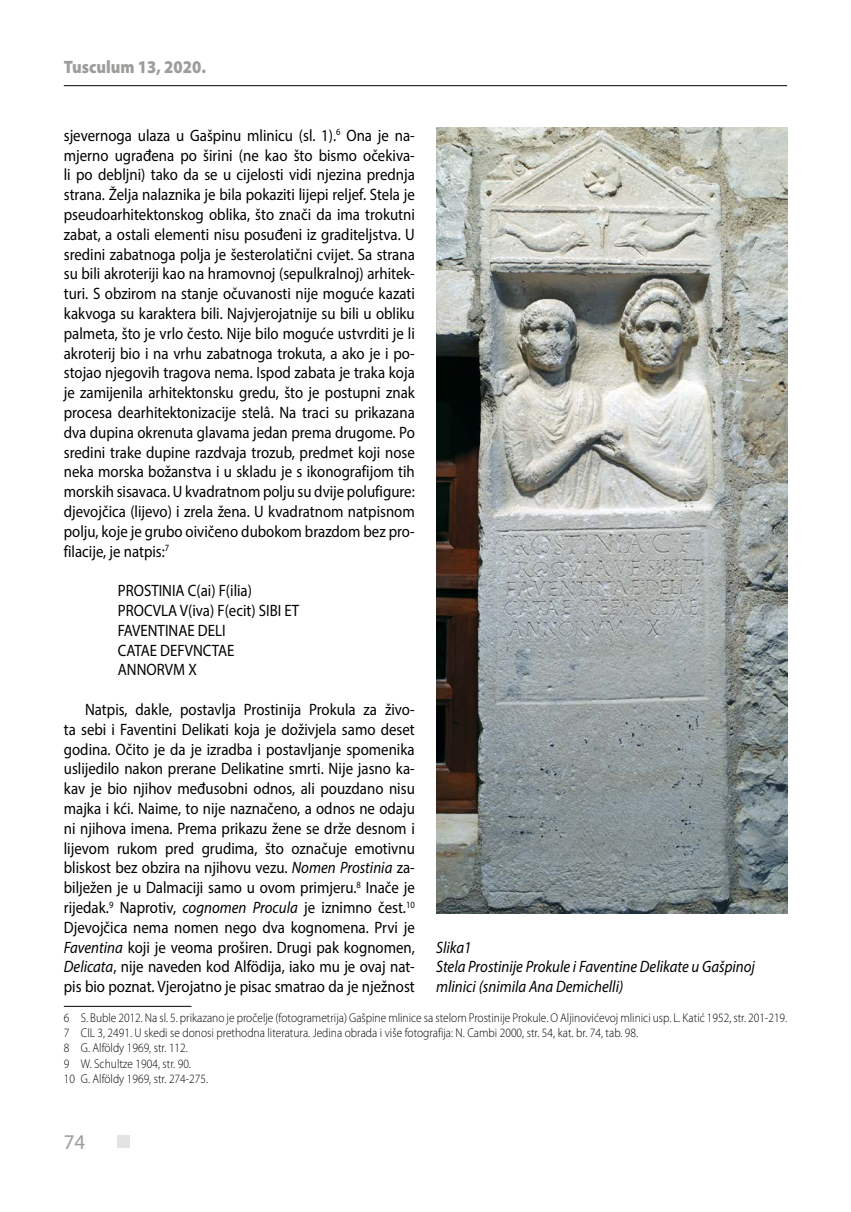
<style>
.page{position:relative;width:851px;height:1212px;background:#fff}
.page>*{position:absolute;margin:0;border:0;box-sizing:border-box;transform-origin:0 0}
.t1{font:21px "Myriad Pro";color:#9d9d9c}
.t2{font:900 18px "Myriad Pro";color:#9d9d9c;scale:.9 1}
.No_Spacing{font:16.5px/19.8px "Myriad Pro";color:#000;text-align:justify;scale:.9 1}
.legenda{font:italic 16.5px/19.8px "Myriad Pro";color:#000;scale:.9 1}
.fusnota{font:300 12.75px "Myriad Pro";color:#000;scale:.9 1}
.s1{font-style:italic}
</style>
<div class="page">
<hr style="left:64px;top:85px;width:723px;height:1px;background:#000">
<div style="left:117px;top:1135px;width:13px;height:13px;background:#e3e3e3"></div>
<hr style="left:64px;top:1006px;width:127px;height:1px;background:#000">
<img style="left:436px;top:128px;width:351px;height:785px">
<p class="t2" style="left:64px;top:57px;width:159px">Tusculum 13, 2020.</p>
<p class="No_Spacing" style="left:64px;top:125px;width:391px">sjevernoga ulaza u Gašpinu mlinicu (sl. 1).<sup>6</sup> Ona je na&shy;mjerno ugrađena po širini (ne kao što bismo očekiva&shy;li po debljni) tako da se u cijelosti vidi njezina prednja strana. Želja nalaznika je bila pokaziti lijepi reljef. Stela je pseudoarhitektonskog oblika, što znači da ima trokutni zabat, a ostali elementi nisu posuđeni iz graditeljstva. U sredini zabatnoga polja je šesterolatični cvijet. Sa strana su bili akroteriji kao na hramovnoj (sepulkralnoj) arhitek&shy;turi. S obzirom na stanje očuvanosti nije moguće kazati kakvoga su karaktera bili. Najvjerojatnije su bili u obliku palmeta, što je vrlo često. Nije bilo moguće ustvrditi je li akroterij bio i na vrhu zabatnoga trokuta, a ako je i po&shy;stojao njegovih tragova nema. Ispod zabata je traka koja je zamijenila arhitektonsku gredu, što je postupni znak procesa dearhitektonizacije stelâ. Na traci su prikazana dva dupina okrenuta glavama jedan prema drugome. Po sredini trake dupine razdvaja trozub, predmet koji nose neka morska božanstva i u skladu je s ikonografijom tih morskih sisavaca. U kvadratnom polju su dvije polufigure: djevojčica (lijevo) i zrela žena. U kvadratnom natpisnom polju, koje je grubo oivičeno dubokom brazdom bez pro&shy;filacije, je natpis:<sup>7</sup></p>
<p class="No_Spacing" style="left:118px;top:580px;width:150px">PROSTINIA C(ai) F(ilia)</p>
<p class="No_Spacing" style="left:118px;top:600px;width:203px">PROCVLA V(iva) F(ecit) SIBI ET</p>
<p class="No_Spacing" style="left:118px;top:620px;width:121px">FAVENTINAE DELI</p>
<p class="No_Spacing" style="left:118px;top:640px;width:131px">CATAE DEFVNCTAE</p>
<p class="No_Spacing" style="left:118px;top:660px;width:89px">ANNORVM X</p>
<p class="No_Spacing" style="left:64px;top:699px;width:391px;text-indent:21px">Natpis, dakle, postavlja Prostinija Prokula za živo&shy;ta sebi i Faventini Delikati koja je doživjela samo deset godina. Očito je da je izradba i postavljanje spomenika uslijedilo nakon prerane Delikatine smrti. Nije jasno ka&shy;kav je bio njihov međusobni odnos, ali pouzdano nisu majka i kći. Naime, to nije naznačeno, a odnos ne odaju ni njihova imena. Prema prikazu žene se drže desnom i lijevom rukom pred grudima, što označuje emotivnu bliskost bez obzira na njihovu vezu. <span class="s1">Nomen Prostinia</span> za&shy;bilježen je u Dalmaciji samo u ovom primjeru.<sup>8</sup> Inače je rijedak.<sup>9</sup> Naprotiv, <span class="s1">cognomen Procula</span> je iznimno čest.<sup>10<br></sup>Djevojčica nema nomen nego dva kognomena. Prvi je <span class="s1">Faventina</span> koji je veoma proširen. Drugi pak kognomen, <span class="s1">Delicata</span>, nije naveden kod Alfödija, iako mu je ovaj nat&shy;pis bio poznat. Vjerojatno je pisac smatrao da je nježnost</p>
<p class="fusnota" style="left:64px;top:1010px;width:805px">6 S. Buble 2012. Na sl. 5. prikazano je pročelje (fotogrametrija) Gašpine mlinice sa stelom Prostinije Prokule. O Aljinovićevoj mlinici usp. L. Katić 1952, str. 201-219.</p>
<p class="fusnota" style="left:64px;top:1026px;width:639px">7 CIL 3, 2491. U skedi se donosi prethodna literatura. Jedina obrada i više fotografija: N. Cambi 2000, str. 54, kat. br. 74, tab. 98.</p>
<p class="fusnota" style="left:64px;top:1041px;width:139px">8 G. Alföldy 1969, str. 112.</p>
<p class="fusnota" style="left:64px;top:1056px;width:143px">9 W. Schultze 1904, str. 90.</p>
<p class="fusnota" style="left:64px;top:1071px;width:162px">10 G. Alföldy 1969, str. 274-275.</p>
<p class="legenda" style="left:436px;top:937px;width:41px">Slika1</p>
<p class="legenda" style="left:436px;top:957px;width:355px">Stela Prostinije Prokule i Faventine Delikate u Gašpinoj mlinici (snimila Ana Demichelli)</p>
<p class="t1" style="left:64px;top:1128px;width:23px">74</p>
</div>
